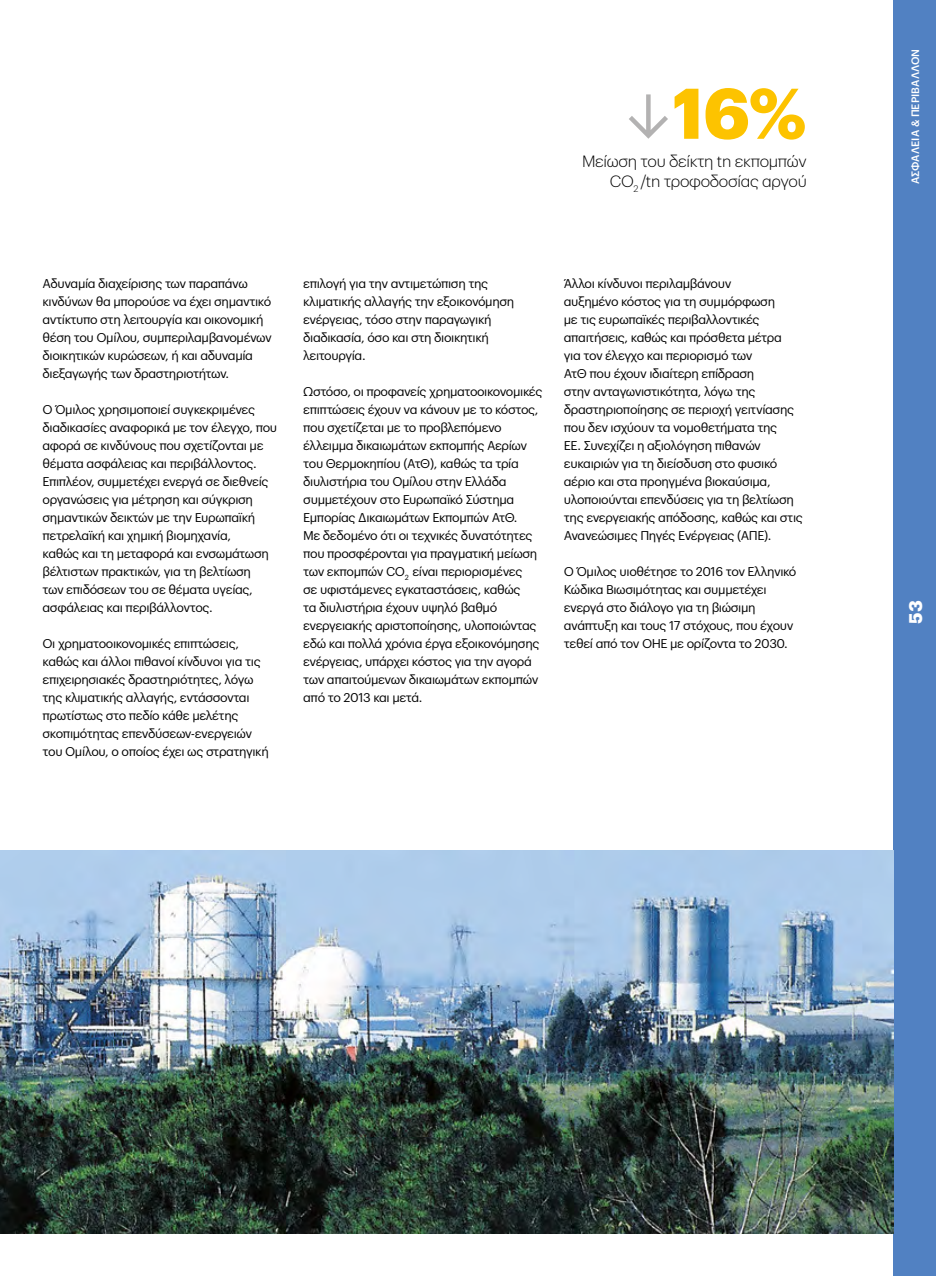
<style>
.page{position:relative;width:936px;height:1276px;background:#fff}
.page>*{position:absolute;margin:0;border:0;box-sizing:border-box;transform-origin:0 0}
.t1{font:700 70.05px "Graphik LCG";color:#fdc300}
.t2{font:700 18px "Graphik LCG";color:#fff}
.t3{font:300 16.05px "Graphik LCG";letter-spacing:-.02em;color:#000}
.t4{font:12.45px/18px "Graphik LCG";letter-spacing:-.03em;color:#000}
.t5{font:500 10.5px "Graphik LCG";letter-spacing:.005em;color:#fff}
</style>
<div class="page">
<div style="left:893px;top:0;width:42px;height:1276px;background:#5181c2"></div>
<img style="left:0;top:850px;width:893px;height:383px">
<svg style="left:629px;top:94px;width:39px;height:45px"></svg>
<h1 class="t1" style="left:672px;top:59px;width:136px">16%</h1>
<p class="t3" style="left:609px;top:170px;width:199px">CO<sub>2</sub> /tn τροφοδοσίας αργού</p>
<p class="t3" style="left:582px;top:150px;width:226px">Μείωση του δείκτη tn εκπομπών</p>
<p class="t4" style="left:43px;top:273px;width:231px">Αδυναμία διαχείρισης των παραπάνω κινδύνων θα μπορούσε να έχει σημαντικό αντίκτυπο στη λειτουργία και οικονομική θέση του Ομίλου, συμπεριλαμβανομένων διοικητικών κυρώσεων, ή και αδυναμία διεξαγωγής των δραστηριοτήτων.</p>
<p class="t4" style="left:43px;top:399px;width:236px">Ο Όμιλος χρησιμοποιεί συγκεκριμένες διαδικασίες αναφορικά με τον έλεγχο, που αφορά σε κινδύνους που σχετίζονται με θέματα ασφάλειας και περιβάλλοντος.<br>Επιπλέον, συμμετέχει ενεργά σε διεθνείς οργανώσεις για μέτρηση και σύγκριση σημαντικών δεικτών με την Ευρωπαϊκή πετρελαϊκή και χημική βιομηχανία,<br>καθώς και τη μεταφορά και ενσωμάτωση βέλτιστων πρακτικών, για τη βελτίωση<br>των επιδόσεων του σε θέματα υγείας, ασφάλειας και περιβάλλοντος.</p>
<p class="t4" style="left:43px;top:633px;width:228px">Οι χρηματοοικονομικές επιπτώσεις, καθώς και άλλοι πιθανοί κίνδυνοι για τις επιχειρησιακές δραστηριότητες, λόγω της κλιματικής αλλαγής, εντάσσονται πρωτίστως στο πεδίο κάθε μελέτης σκοπιμότητας επενδύσεων-ενεργειών του Ομίλου, ο οποίος έχει ως στρατηγική</p>
<p class="t4" style="left:303px;top:274px;width:212px">επιλογή για την αντιμετώπιση της κλιματικής αλλαγής την εξοικονόμηση ενέργειας, τόσο στην παραγωγική διαδικασία, όσο και στη διοικητική λειτουργία.</p>
<p class="t4" style="left:303px;top:382px;width:241px">Ωστόσο, οι προφανείς χρηματοοικονομικές επιπτώσεις έχουν να κάνουν με το κόστος, που σχετίζεται με το προβλεπόμενο έλλειμμα δικαιωμάτων εκπομπής Αερίων του Θερμοκηπίου (ΑτΘ), καθώς τα τρία διυλιστήρια του Ομίλου στην Ελλάδα συμμετέχουν στο Ευρωπαϊκό Σύστημα Εμπορίας Δικαιωμάτων Εκπομπών ΑτΘ.<br>Με δεδομένο ότι οι τεχνικές δυνατότητες που προσφέρονται για πραγματική μείωση των εκπομπών CO<sub>2</sub> είναι περιορισμένες<br>σε υφιστάμενες εγκαταστάσεις, καθώς<br>τα διυλιστήρια έχουν υψηλό βαθμό ενεργειακής αριστοποίησης, υλοποιώντας εδώ και πολλά χρόνια έργα εξοικονόμησης ενέργειας, υπάρχει κόστος για την αγορά των απαιτούμενων δικαιωμάτων εκπομπών από το 2013 και μετά.</p>
<p class="t4" style="left:564px;top:273px;width:240px">Άλλοι κίνδυνοι περιλαμβάνουν<br>αυξημένο κόστος για τη συμμόρφωση<br>με τις ευρωπαϊκές περιβαλλοντικές απαιτήσεις, καθώς και πρόσθετα μέτρα<br>για τον έλεγχο και περιορισμό των<br>ΑτΘ που έχουν ιδιαίτερη επίδραση<br>στην ανταγωνιστικότητα, λόγω της δραστηριοποίησης σε περιοχή γειτνίασης που δεν ισχύουν τα νομοθετήματα της<br>ΕΕ. Συνεχίζει η αξιολόγηση πιθανών ευκαιριών για τη διείσδυση στο φυσικό αέριο και στα προηγμένα βιοκαύσιμα, υλοποιούνται επενδύσεις για τη βελτίωση της ενεργειακής απόδοσης, καθώς και στις Ανανεώσιμες Πηγές Ενέργειας (ΑΠΕ).</p>
<p class="t4" style="left:564px;top:562px;width:234px">Ο Όμιλος υιοθέτησε το 2016 τον Ελληνικό Κώδικα Βιωσιμότητας και συμμετέχει ενεργά στο διάλογο για τη βιώσιμη ανάπτυξη και τους 17 στόχους, που έχουν τεθεί από τον ΟΗΕ με ορίζοντα το 2030.</p>
<p class="t5" style="left:907px;top:184px;width:137px;rotate:-90deg">Ασφάλεια &amp; Περιβάλλον</p>
<h2 class="t2" style="left:901px;top:624px;width:25px;rotate:-90deg">53</h2>
</div>
